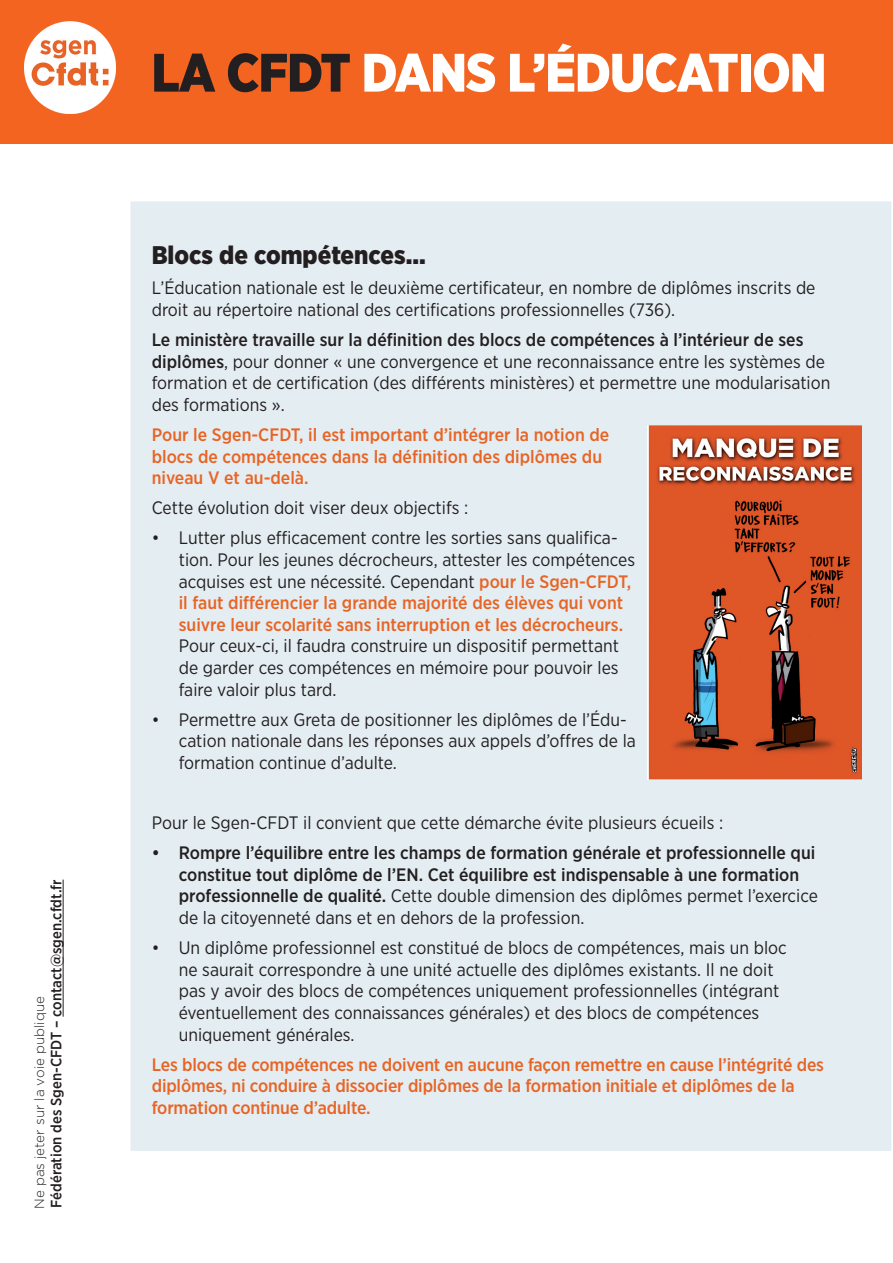
<style>
.page{position:relative;width:893px;height:1263px;background:#fff}
.page>*{position:absolute;margin:0;border:0;box-sizing:border-box;transform-origin:0 0}
.t1{font:900 54px "Gotham Narrow";letter-spacing:-.02em;color:#fff}
.t2{font:900 25.5px "Gotham Narrow";color:#231f20}
.t3{font:18px/21.6px "Gotham Narrow";color:#231f20}
.t4{font:500 18px/21.6px "Gotham Narrow";letter-spacing:-.01em;color:#e86424}
.t5{font:500 18px/21.6px "Gotham Narrow";color:#231f20}
.t6{font:500 15px "Gotham Narrow";color:#231f20}
.t7{font:300 13.5px "Gotham";color:#231f20}
.s1{color:#231f20}
.s2{font-weight:500}
.s3{font-weight:500;color:#e86424}
.s4{font-weight:400}
</style>
<div class="page">
<div style="left:0;top:0;width:893px;height:143px;background:#f36421"></div>
<img style="left:25px;top:22px;width:91px;height:92px">
<div style="left:130px;top:201px;width:762px;height:951px;background:#e4edf2"></div>
<hr style="left:63px;top:880px;width:1px;height:137px;background:#231f20">
<img style="left:648px;top:425px;width:213px;height:354px">
<p class="t6" style="left:47px;top:1208px;width:330px;rotate:-90deg">Fédération des Sgen-CFDT – contact@sgen.cfdt.fr</p>
<p class="t7" style="left:31px;top:1209px;width:214px;rotate:-90deg">Ne pas jeter sur la voie publique</p>
<h1 class="t1" style="left:151px;top:37px;width:670px"><span class="s1">LA CFDT</span> DANS L’éducation</h1>
<h2 class="t2" style="left:152px;top:238px;width:276px">Blocs de compétences...</h2>
<p class="t3" style="left:152px;top:277px;width:665px">L’Éducation nationale est le deuxième certificateur, en nombre de diplômes inscrits de droit au répertoire national des certifications professionnelles (736).</p>
<p class="t3" style="left:152px;top:329px;width:680px"><span class="s2">Le ministère travaille sur la définition des blocs de compétences à l’intérieur de ses diplômes</span>, pour donner « une convergence et une reconnaissance entre les systèmes de formation et de certification (des différents ministères) et permettre une modularisation des formations ».</p>
<p class="t4" style="left:152px;top:424px;width:459px">Pour le Sgen-CFDT, il est important d’intégrer la notion de blocs de compétences dans la définition des diplômes du niveau V et au-delà.</p>
<p class="t3" style="left:152px;top:497px;width:318px">Cette évolution doit viser deux objectifs :</p>
<p class="t3" style="left:179px;top:527px;width:458px;text-indent:-27px">• Lutter plus efficacement contre les sorties sans qualifica&shy;tion. Pour les jeunes décrocheurs, attester les compétences acquises est une nécessité. Cependant <span class="s3">pour le Sgen-CFDT, il faut différencier la grande majorité des élèves qui vont suivre leur scolarité sans interruption et les décrocheurs.</span></p>
<p class="t3" style="left:179px;top:635px;width:442px;text-align:justify">Pour ceux-ci, il faudra construire un dispositif permettant de garder ces compétences en mémoire pour pouvoir les faire valoir plus tard.</p>
<p class="t3" style="left:179px;top:708px;width:459px;text-indent:-27px">• Permettre aux Greta de positionner les diplômes de l’édu&shy;cation nationale dans les réponses aux appels d’offres de la formation continue d’adulte.</p>
<p class="t3" style="left:152px;top:812px;width:573px">Pour le Sgen-CFDT il convient que cette démarche évite plusieurs écueils :</p>
<p class="t5" style="left:179px;top:842px;width:641px;text-indent:-27px">• Rompre l’équilibre entre les champs de formation générale et professionnelle qui constitue tout diplôme de l’EN. Cet équilibre est indispensable à une formation professionnelle de qualité. <span class="s4">Cette double dimension des diplômes permet l’exercice de la citoyenneté dans et en dehors de la profession.</span></p>
<p class="t3" style="left:179px;top:937px;width:609px;text-indent:-27px">• Un diplôme professionnel est constitué de blocs de compétences, mais un bloc ne saurait correspondre à une unité actuelle des diplômes existants. Il ne doit pas y avoir des blocs de compétences uniquement professionnelles (intégrant éventuellement des connaissances générales) et des blocs de compétences uniquement générales.</p>
<p class="t4" style="left:152px;top:1053px;width:674px">Les blocs de compétences ne doivent en aucune façon remettre en cause l’intégrité des diplômes, ni conduire à dissocier diplômes de la formation initiale et diplômes de la formation continue d’adulte.</p>
</div>
